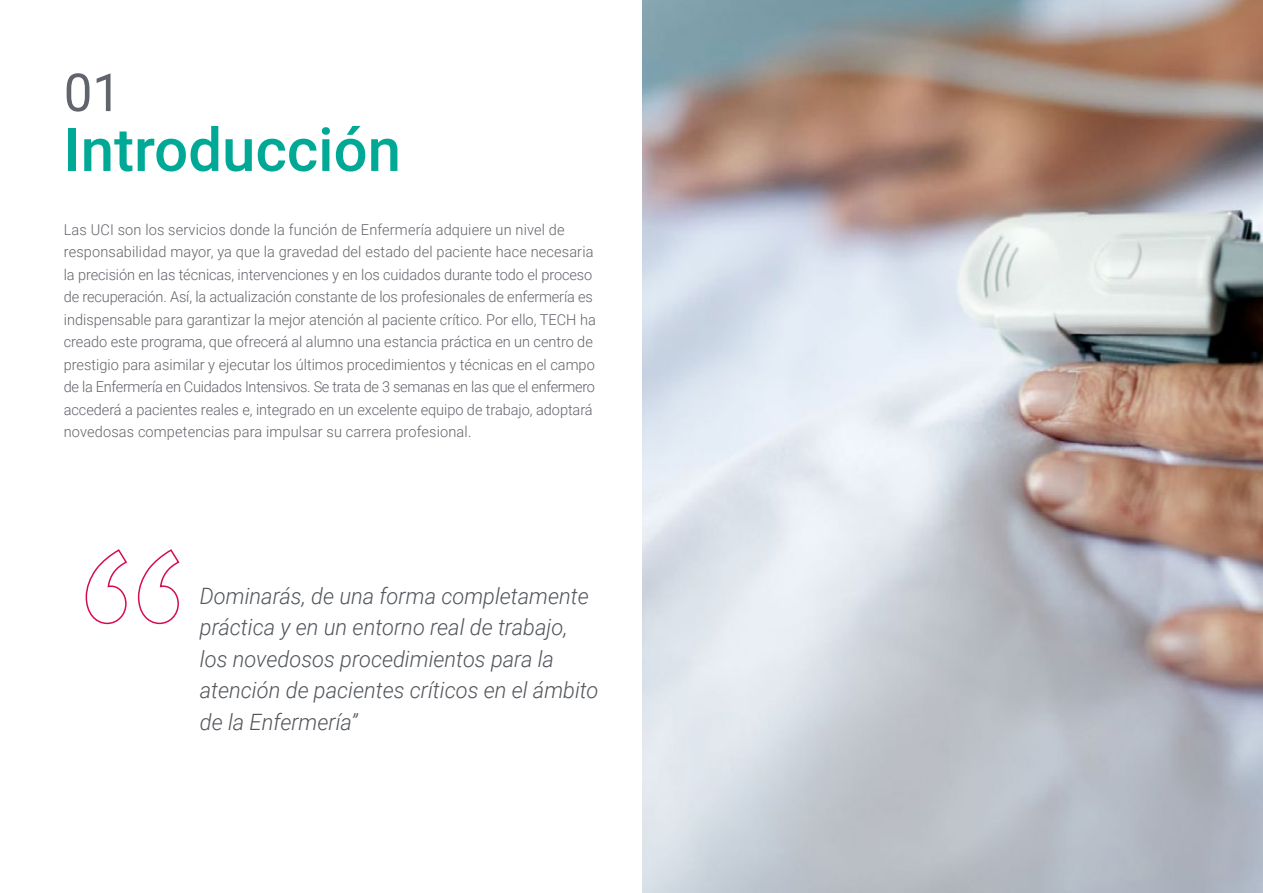
<style>
.page{position:relative;width:1263px;height:893px;background:#fff}
.page>*{position:absolute;margin:0;border:0;box-sizing:border-box;transform-origin:0 0}
.t1{font:500 60px "Roboto";color:#00a996}
.t2{font:52.5px "Roboto";color:#61646a}
.t3{font:italic 300 22.5px/31.5px "Roboto";color:#52555b}
.t4{font:300 15px/22.5px "Roboto";letter-spacing:-.005em;color:#61646a}
</style>
<div class="page">
<img style="left:642px;top:0;width:621px;height:893px">
<svg style="left:85px;top:549px;width:95px;height:76px"></svg>
<h2 class="t2" style="left:64px;top:56px;width:59px">01</h2>
<h1 class="t1" style="left:64px;top:108px;width:339px">Introducción</h1>
<p class="t4" style="left:64px;top:217px;width:534px">Las UCI son los servicios donde la función de Enfermería adquiere un nivel de responsabilidad mayor, ya que la gravedad del estado del paciente hace necesaria la precisión en las técnicas, intervenciones y en los cuidados durante todo el proceso de recuperación. Así, la actualización constante de los profesionales de enfermería es indispensable para garantizar la mejor atención al paciente crítico. Por ello, TECH ha creado este programa, que ofrecerá al alumno una estancia práctica en un centro de prestigio para asimilar y ejecutar los últimos procedimientos y técnicas en el campo de la Enfermería en Cuidados Intensivos. Se trata de 3 semanas en las que el enfermero accederá a pacientes reales e, integrado en un excelente equipo de trabajo, adoptará novedosas competencias para impulsar su carrera profesional.</p>
<h3 class="t3" style="left:200px;top:579px;width:400px">Dominarás, de una forma completamente práctica y en un entorno real de trabajo, los novedosos procedimientos para la atención de pacientes críticos en el ámbito de la Enfermería”</h3>
</div>
